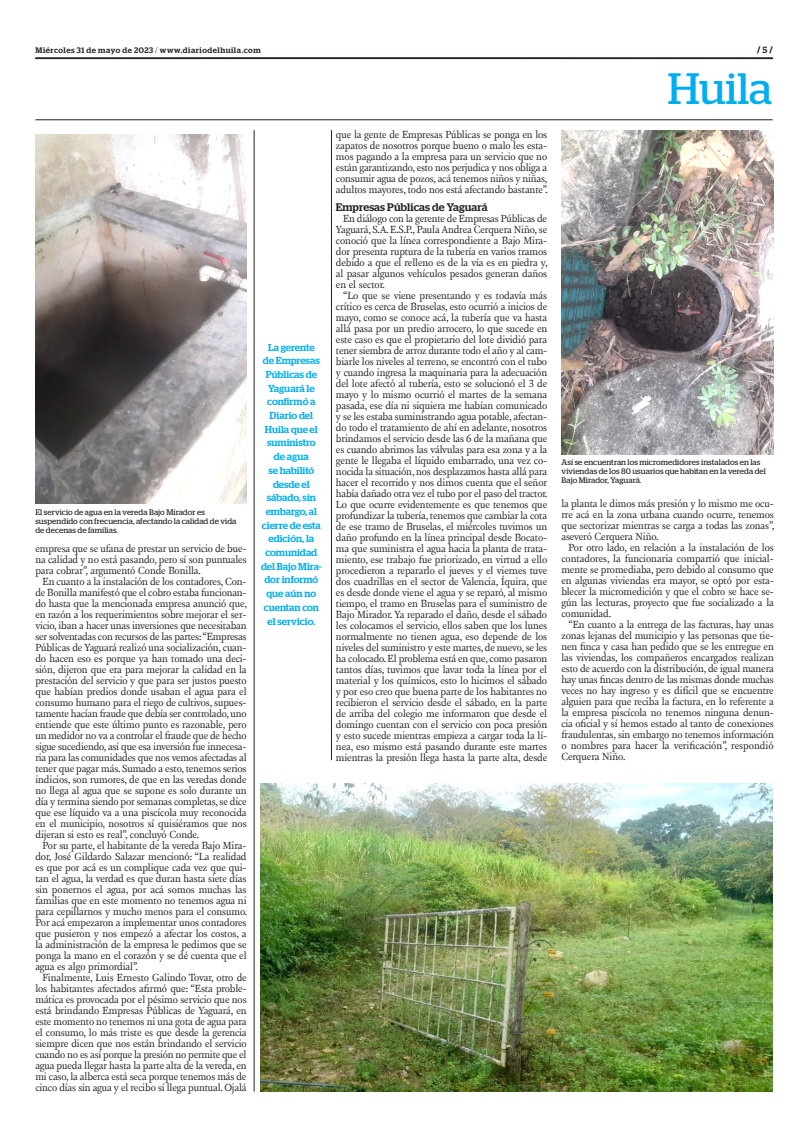
<style>
.page{position:relative;width:801px;height:1134px;background:#fff}
.page>*{position:absolute;margin:0;border:0;box-sizing:border-box;transform-origin:0 0}
.t1{font:43.9px "Stag";color:#00aeef}
.t2{font:500 11px "Stag";letter-spacing:.01em;color:#231f20}
.t3{font:10.6px/11px "New Fournier BP";letter-spacing:-.01em;color:#231f20;text-align:justify}
.t4{font:500 10px/13.7px "Stag";color:#00aeef;text-align:center}
.t5{font:700 9px "Stag";color:#231f20}
.t6{font:8px/9px "Stag";letter-spacing:.01em;color:#231f20}
.t7{font:500 8px "Stag";letter-spacing:.06em;color:#231f20}
.s1{font-weight:300}
.s2{font-weight:500}
</style>
<div class="page">
<svg style="left:35px;top:58px;width:738px;height:1px"></svg>
<hr style="left:35px;top:120px;width:737px;height:1px;background:#231f20">
<img style="left:36px;top:135px;width:211px;height:369px">
<img style="left:561px;top:130px;width:213px;height:324px">
<img style="left:261px;top:783px;width:511px;height:308px">
<hr style="left:254px;top:130px;width:1px;height:961px;background:#231f20">
<hr style="left:331px;top:130px;width:1px;height:630px;background:#231f20">
<p class="t7" style="left:35px;top:45px;width:227px">Miércoles 31 de mayo de 2023 <span class="s1">/</span> www.diariodelhuila.com</p>
<p class="t6" style="left:35px;top:507px;width:202px">El servicio de agua en la vereda Bajo Mirador es suspendido con frecuencia, afectando la calidad de vida de decenas de familias.</p>
<p class="t3" style="left:35px;top:543px;width:213px">empresa que se ufana de prestar un servicio de bue&shy;na calidad y no está pasando, pero sí son puntuales para cobrar”, argumentó Conde Bonilla.</p>
<p class="t3" style="left:35px;top:576px;width:213px;text-indent:7px">En cuanto a la instalación de los contadores, Con&shy;de Bonilla manifestó que el cobro estaba funcionan&shy;do hasta que la mencionada empresa anunció que, en razón a los requerimientos sobre mejorar el ser&shy;vicio, iban a hacer unas inversiones que necesitaban ser solventadas con recursos de las partes: “Empresas Públicas de Yaguará realizó una socialización, cuan&shy;do hacen eso es porque ya han tomado una deci&shy;sión, dijeron que era para mejorar la calidad en la prestación del servicio y que para ser justos puesto que habían predios donde usaban el agua para el consumo humano para el riego de cultivos, supues&shy;tamente hacían fraude que debía ser controlado, uno entiende que este último punto es razonable, pero un medidor no va a controlar el fraude que de hecho sigue sucediendo, así que esa inversión fue innecesa&shy;ria para las comunidades que nos vemos afectadas al tener que pagar más. Sumado a esto, tenemos serios indicios, son rumores, de que en las veredas donde no llega al agua que se supone es solo durante un día y termina siendo por semanas completas, se dice que ese líquido va a una piscícola muy reconocida en el municipio, nosotros sí quisiéramos que nos dijeran si esto es real”, concluyó Conde.</p>
<p class="t3" style="left:35px;top:840px;width:213px;text-indent:7px">Por su parte, el habitante de la vereda Bajo Mira&shy;dor, José Gildardo Salazar mencionó: “La realidad es que por acá es un complique cada vez que qui&shy;tan el agua, la verdad es que duran hasta siete días sin ponernos el agua, por acá somos muchas las familias que en este momento no tenemos agua ni para cepillarnos y mucho menos para el consumo.<br>Por acá empezaron a implementar unos contadores que pusieron y nos empezó a afectar los costos, a la administración de la empresa le pedimos que se ponga la mano en el corazón y se dé cuenta que el agua es algo primordial”.</p>
<p class="t3" style="left:35px;top:972px;width:213px;text-indent:7px">Finalmente, Luis Ernesto Galindo Tovar, otro de los habitantes afectados afirmó que: “Esta proble&shy;mática es provocada por el pésimo servicio que nos está brindando Empresas Públicas de Yaguará, en este momento no tenemos ni una gota de agua para el consumo, lo más triste es que desde la gerencia siempre dicen que nos están brindando el servicio cuando no es así porque la presión no permite que el agua pueda llegar hasta la parte alta de la vereda, en mi caso, la alberca está seca porque tenemos más de cinco días sin agua y el recibo sí llega puntual. Ojalá</p>
<p class="t4" style="left:261px;top:340px;width:62px">La gerente<br>de Empresas<br>Públicas de<br>Yaguará le confirmó a<br>Diario del<br>Huila que el suministro de agua<br>se habilitó desde el sábado, sin embargo, al cierre de esta edición, la comunidad del Bajo Mira&shy;dor informó que aún no cuentan con el servicio.</p>
<p class="t3" style="left:336px;top:129px;width:213px">que la gente de Empresas Públicas se ponga en los zapatos de nosotros porque bueno o malo les esta&shy;mos pagando a la empresa para un servicio que no están garantizando, esto nos perjudica y nos obliga a consumir agua de pozos, acá tenemos niños y niñas, adultos mayores, todo nos está afectando bastante”.</p>
<p class="t2" style="left:336px;top:200px;width:153px">Empresas Públicas de Yaguará</p>
<p class="t3" style="left:336px;top:213px;width:213px;text-indent:7px">En diálogo con la gerente de Empresas Públicas de Yaguará, S.A. E.S.P., Paula Andrea Cerquera Niño, se conoció que la línea correspondiente a Bajo Mira&shy;dor presenta ruptura de la tubería en varios tramos debido a que el relleno es de la vía es en piedra y, al pasar algunos vehículos pesados generan daños en el sector.</p>
<p class="t3" style="left:336px;top:290px;width:213px;text-indent:7px">“Lo que se viene presentando y es todavía más crítico es cerca de Bruselas, esto ocurrió a inicios de mayo, como se conoce acá, la tubería que va hasta allá pasa por un predio arrocero, lo que sucede en este caso es que el propietario del lote dividió para tener siembra de arroz durante todo el año y al cam&shy;biarle los niveles al terreno, se encontró con el tubo y cuando ingresa la maquinaria para la adecuación del lote afectó al tubería, esto se solucionó el 3 de mayo y lo mismo ocurrió el martes de la semana pasada, ese día ni siquiera me habían comunicado y se les estaba suministrando agua potable, afectan&shy;do todo el tratamiento de ahí en adelante, nosotros brindamos el servicio desde las 6 de la mañana que es cuando abrimos las válvulas para esa zona y a la gente le llegaba el líquido embarrado, una vez co&shy;nocida la situación, nos desplazamos hasta allá para hacer el recorrido y nos dimos cuenta que el señor había dañado otra vez el tubo por el paso del tractor.<br>Lo que ocurre evidentemente es que tenemos que profundizar la tubería, tenemos que cambiar la cota de ese tramo de Bruselas, el miércoles tuvimos un daño profundo en la línea principal desde Bocato&shy;ma que suministra el agua hacia la planta de trata&shy;miento, ese trabajo fue priorizado, en virtud a ello procedieron a repararlo el jueves y el viernes tuve dos cuadrillas en el sector de Valencia, Íquira, que es desde donde viene el agua y se reparó, al mismo tiempo, el tramo en Bruselas para el suministro de Bajo Mirador. Ya reparado el daño, desde el sábado les colocamos el servicio, ellos saben que los lunes normalmente no tienen agua, eso depende de los niveles del suministro y este martes, de nuevo, se les ha colocado. El problema está en que, como pasaron tantos días, tuvimos que lavar toda la línea por el material y los químicos, esto lo hicimos el sábado y por eso creo que buena parte de los habitantes no recibieron el servicio desde el sábado, en la parte de arriba del colegio me informaron que desde el domingo cuentan con el servicio con poca presión y esto sucede mientras empieza a cargar toda la lí&shy;nea, eso mismo está pasando durante este martes mientras la presión llega hasta la parte alta, desde</p>
<p class="t5" style="left:757px;top:45px;width:17px">/ <span class="s2">5</span> /</p>
<h1 class="t1" style="left:668px;top:63px;width:106px">Huila</h1>
<p class="t6" style="left:561px;top:458px;width:206px">Así se encuentran los micromedidores instalados en las viviendas de los 80 usuarios que habitan en la vereda del<br>Bajo Mirador, Yaguará.</p>
<p class="t3" style="left:561px;top:498px;width:214px">la planta le dimos más presión y lo mismo me ocu&shy;rre acá en la zona urbana cuando ocurre, tenemos que sectorizar mientras se carga a todas las zonas”, aseveró Cerquera Niño.</p>
<p class="t3" style="left:561px;top:542px;width:214px;text-indent:7px">Por otro lado, en relación a la instalación de los contadores, la funcionaria compartió que inicial&shy;mente se promediaba, pero debido al consumo que en algunas viviendas era mayor, se optó por esta&shy;blecer la micromedición y que el cobro se hace se&shy;gún las lecturas, proyecto que fue socializado a la comunidad.</p>
<p class="t3" style="left:561px;top:619px;width:214px;text-indent:7px">“En cuanto a la entrega de las facturas, hay unas zonas lejanas del municipio y las personas que tie&shy;nen finca y casa han pedido que se les entregue en las viviendas, los compañeros encargados realizan esto de acuerdo con la distribución, de igual manera hay unas fincas dentro de las mismas donde muchas veces no hay ingreso y es difícil que se encuentre alguien para que reciba la factura, en lo referente a la empresa piscícola no tenemos ninguna denun&shy;cia oficial y sí hemos estado al tanto de conexiones fraudulentas, sin embargo no tenemos información o nombres para hacer la verificación”, respondió Cerquera Niño.</p>
</div>
